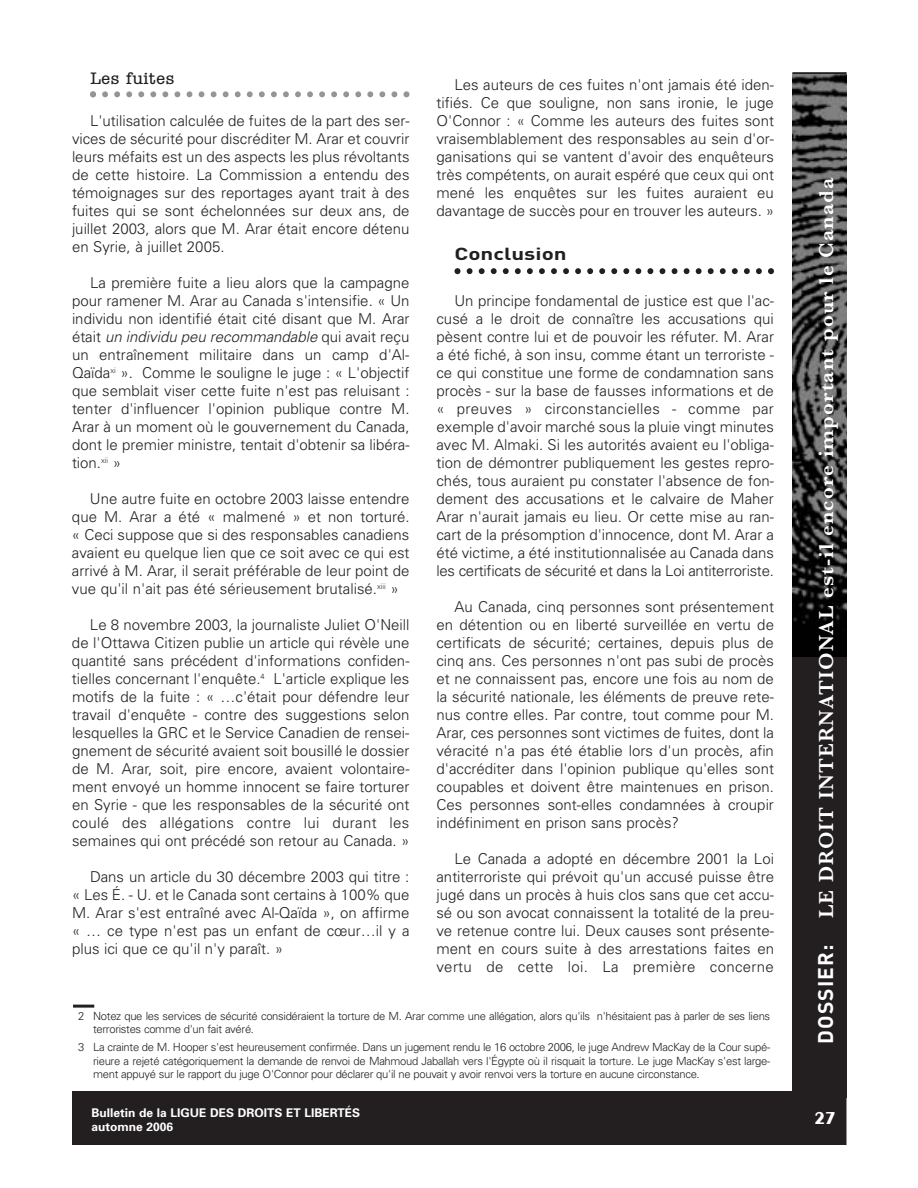
<style>
.page{position:relative;width:918px;height:1188px;background:#fff}
.page>*{position:absolute;margin:0;border:0;box-sizing:border-box;transform-origin:0 0}
.t1{font:600 21px "Baskerville";letter-spacing:.05em;color:#fff}
.t2{font:700 18px "Peignot";color:#fff}
.t3{font:700 17.25px "DIN";color:#231f20;scale:1.3 1}
.t4{font:condensed 17.25px "American Typewriter";color:#231f20;scale:1.3 1}
.t5{font:300 15px/18px "Univers";color:#231f20;text-align:justify}
.t6{font:700 12px/14.4px "Univers";color:#fff}
.t7{font:300 11.25px/13.5px "Univers";letter-spacing:-.03em;color:#231f20}
.s1{font-style:italic}
.s2{font-family:"DIN";font-weight:700}
</style>
<div class="page">
<div style="left:72px;top:1091px;width:774px;height:54px;background:#231f20"></div>
<hr style="left:846px;top:72px;width:1px;height:1073px;background:#231f20">
<div style="left:792px;top:72px;width:54px;height:6px;background:#231f20"></div>
<svg style="left:90px;top:91px;width:320px;height:6px"></svg>
<svg style="left:454px;top:268px;width:320px;height:6px"></svg>
<div style="left:792px;top:74px;width:54px;height:1024px;background:#231f20"></div>
<img style="left:792px;top:74px;width:54px;height:582px">
<hr style="left:73px;top:1005px;width:21px;height:3px;background:#231f20">
<p class="t4" style="left:90px;top:72px;width:67px">Les fuites</p>
<p class="t5" style="left:72px;top:113px;width:339px;text-indent:18px">L'utilisation calculée de fuites de la part des ser&shy;vices de sécurité pour discréditer M. Arar et couvrir leurs méfaits est un des aspects les plus révoltants de cette histoire. La Commission a entendu des témoignages sur des reportages ayant trait à des fuites qui se sont échelonnées sur deux ans, de juillet 2003, alors que M. Arar était encore détenu en Syrie, à juillet 2005.</p>
<p class="t5" style="left:72px;top:275px;width:339px;text-indent:18px">La première fuite a lieu alors que la campagne pour ramener M. Arar au Canada s'intensifie. « Un individu non identifié était cité disant que M. Arar é t a i t <span class="s1">un individu peu recommandable</span> q u i a va i t r e ç u un entraînement militaire dans un camp d'Al-Qaïda<sup>xi</sup> ». Comme le souligne le juge : « L'objectif que semblait viser cette fuite n'est pas reluisant : tenter d'influencer l'opinion publique contre M.<br>Arar à un moment où le gouvernement du Canada, dont le premier ministre, tentait d'obtenir sa libéra&shy;tion.<sup>xii</sup> »</p>
<p class="t5" style="left:72px;top:491px;width:339px;text-indent:18px">Une autre fuite en octobre 2003 laisse entendre que M. Arar a été « malmené » et non torturé. « Ceci suppose que si des responsables canadiens avaient eu quelque lien que ce soit avec ce qui est arrivé à M. Arar, il serait préférable de leur point de vue qu'il n'ait pas été sérieusement brutalisé.<sup>xiii</sup> »</p>
<p class="t5" style="left:72px;top:617px;width:339px;text-indent:18px">Le 8 novembre 2003, la journaliste Juliet O'Neill de l'Ottawa Citizen publie un article qui révèle une quantité sans précédent d'informations confiden&shy;tielles concernant l'enquête.<sup>4</sup> L'article explique les motifs de la fuite : « …c'était pour défendre leur travail d'enquête - contre des suggestions selon lesquelles la GRC et le Service Canadien de rensei&shy;gnement de sécurité avaient soit bousillé le dossier de M. Arar, soit, pire encore, avaient volontaire&shy;ment envoyé un homme innocent se faire torturer en Syrie - que les responsables de la sécurité ont coulé des allégations contre lui durant les semaines qui ont précédé son retour au Canada. »</p>
<p class="t5" style="left:72px;top:869px;width:339px;text-indent:18px">Dans un article du 30 décembre 2003 qui titre : « Les É. - U. et le Canada sont certains à 100% que M. Arar s'est entraîné avec Al-Qaïda », on affirme « … ce type n'est pas un enfant de cœur…il y a plus ici que ce qu'il n'y paraît. »</p>
<p class="t5" style="left:437px;top:77px;width:339px;text-indent:18px">Les auteurs de ces fuites n'ont jamais été iden&shy;tifiés. Ce que souligne, non sans ironie, le juge O'Connor : « Comme les auteurs des fuites sont vraisemblablement des responsables au sein d'or&shy;ganisations qui se vantent d'avoir des enquêteurs très compétents, on aurait espéré que ceux qui ont mené les enquêtes sur les fuites auraient eu davantage de succès pour en trouver les auteurs. »</p>
<p class="t3" style="left:454px;top:247px;width:88px">Conclusion</p>
<p class="t5" style="left:436px;top:293px;width:339px;text-indent:18px">Un principe fondamental de justice est que l'ac&shy;cusé a le droit de connaître les accusations qui pèsent contre lui et de pouvoir les réfuter. M. Arar a été fiché, à son insu, comme étant un terroriste - ce qui constitue une forme de condamnation sans procès - sur la base de fausses informations et de « preuves » circonstancielles - comme par exemple d'avoir marché sous la pluie vingt minutes avec M. Almaki. Si les autorités avaient eu l'obliga&shy;tion de démontrer publiquement les gestes repro&shy;chés, tous auraient pu constater l'absence de fon&shy;dement des accusations et le calvaire de Maher Arar n'aurait jamais eu lieu. Or cette mise au ran&shy;cart de la présomption d'innocence, dont M. Arar a été victime, a été institutionnalisée au Canada dans les certificats de sécurité et dans la Loi antiterroriste.</p>
<p class="t5" style="left:436px;top:599px;width:339px;text-indent:18px">Au Canada, cinq personnes sont présentement en détention ou en liberté surveillée en vertu de certificats de sécurité; certaines, depuis plus de cinq ans. Ces personnes n'ont pas subi de procès et ne connaissent pas, encore une fois au nom de la sécurité nationale, les éléments de preuve rete&shy;nus contre elles. Par contre, tout comme pour M.<br>Arar, ces personnes sont victimes de fuites, dont la véracité n'a pas été établie lors d'un procès, afin d'accréditer dans l'opinion publique qu'elles sont coupables et doivent être maintenues en prison.<br>Ces personnes sont-elles condamnées à croupir indéfiniment en prison sans procès?</p>
<p class="t5" style="left:436px;top:851px;width:339px;text-indent:18px">Le Canada a adopté en décembre 2001 la Loi antiterroriste qui prévoit qu'un accusé puisse être jugé dans un procès à huis clos sans que cet accu&shy;sé ou son avocat connaissent la totalité de la preu&shy;ve retenue contre lui. Deux causes sont présente&shy;ment en cours suite à des arrestations faites en vertu de cette loi. La première concerne</p>
<p class="t7" style="left:93px;top:1010px;width:679px;text-indent:-15px">2 Notez que les services de sécurité considéraient la torture de M. Arar comme une allégation, alors qu'ils n'hésitaient pas à parler de ses liens terroristes comme d'un fait avéré.</p>
<p class="t7" style="left:93px;top:1041px;width:679px;text-align:justify;text-indent:-15px">3 La crainte de M. Hooper s'est heureusement confirmée. Dans un jugement rendu le 16 octobre 2006, le juge Andrew MacKay de la Cour supé&shy;rieure a rejeté catégoriquement la demande de renvoi de Mahmoud Jaballah vers l'Égypte où il risquait la torture. Le juge MacKay s'est large&shy;ment appuyé sur le rapport du juge O'Connor pour déclarer qu'il ne pouvait y avoir renvoi vers la torture en aucune circonstance.</p>
<h1 class="t1" style="left:819px;top:1044px;width:868px;rotate:-90deg"><span class="s2">DOSSIER:</span> LE DROIT INTERNATIONAL est-il encore important pour le Canada</h1>
<p class="t6" style="left:92px;top:1107px;width:270px">Bulletin de la LIGUE DES DROITS ET LIBERTÉS automne 2006</p>
<p class="t2" style="left:814px;top:1111px;width:23px">27</p>
</div>
